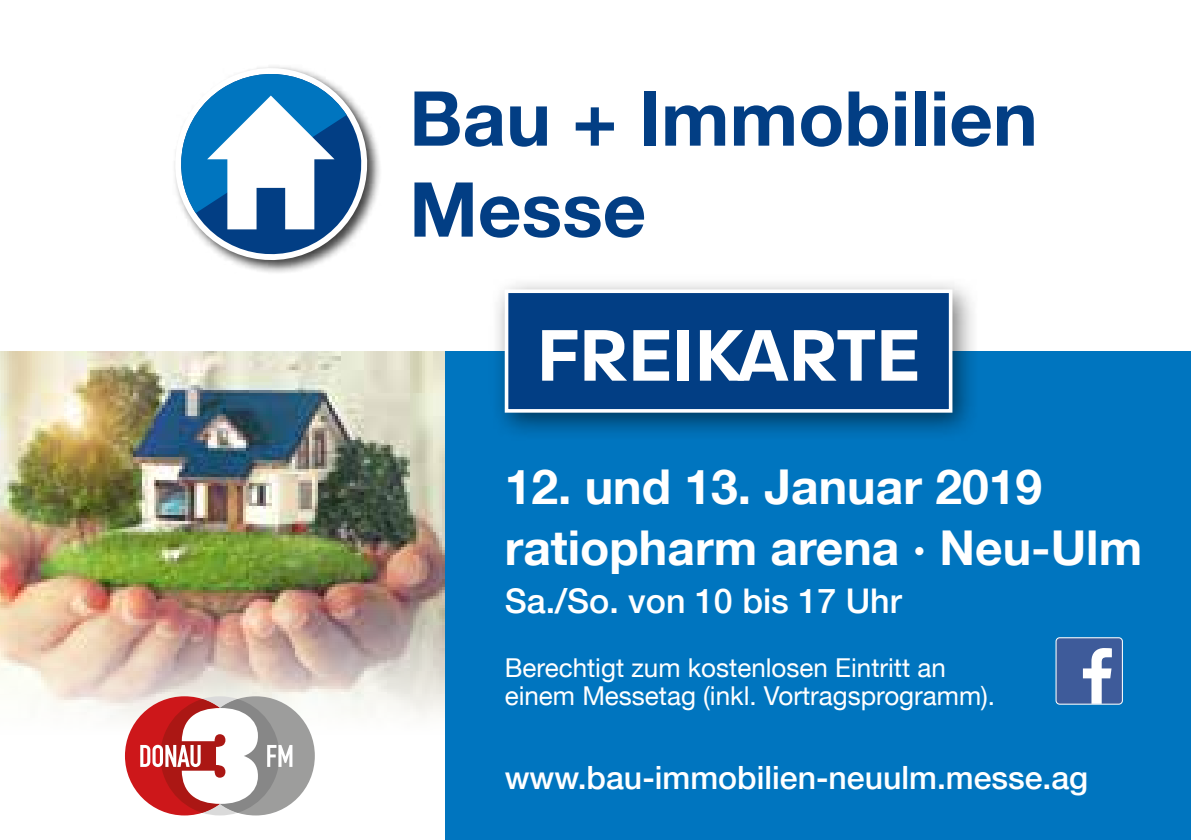
<style>
.page{position:relative;width:1191px;height:840px;background:#fff}
.page>*{position:absolute;margin:0;border:0;box-sizing:border-box;transform-origin:0 0}
.t1{font:600 78.8px "Paralucent";color:#fff}
.t2{font:700 75.6px/90.8px "Helvetica Neue LT";color:#023e84}
.t3{font:700 48px/60px "Helvetica Neue LT";color:#fff}
.t4{font:500 34px "Helvetica Neue LT";color:#fff}
.t5{font:500 32px "Helvetica Neue LT";color:#fff}
.t6{font:26px/28px "Helvetica Neue LT";color:#fff}
</style>
<div class="page">
<img style="left:0;top:351px;width:446px;height:382px">
<div style="left:446px;top:351px;width:745px;height:488px;background:#0075bf"></div>
<div style="left:489px;top:274px;width:491px;height:168px;background:#000;opacity:.51"></div>
<div style="left:506px;top:291px;width:444px;height:119px;background:#023e84"></div>
<div style="left:505px;top:289px;width:447px;height:123px;border:4px solid #fff"></div>
<div style="left:171px;top:64px;width:210px;height:210px;background:#000;opacity:.75"></div>
<svg style="left:171px;top:64px;width:200px;height:210px"></svg>
<svg style="left:171px;top:64px;width:176px;height:165px"></svg>
<div style="left:1056px;top:637px;width:66px;height:66px;background:#3e5b9a;border-radius:4px"></div>
<div style="left:1055px;top:637px;width:68px;height:67px;border:1px solid #fff;border-radius:4px"></div>
<svg style="left:1083px;top:648px;width:28px;height:55px"></svg>
<div style="left:197px;top:696px;width:118px;height:119px;background:#9d9d9c;border-radius:50%"></div>
<div style="left:125px;top:696px;width:119px;height:119px;background:#cd171a;border-radius:50%"></div>
<svg style="left:140px;top:696px;width:152px;height:119px"></svg>
<h2 class="t2" style="left:409px;top:71px;width:630px">Bau + Immobilien<br>Messe</h2>
<h1 class="t1" style="left:537px;top:308px;width:385px">FREIKARTE</h1>
<h3 class="t3" style="left:505px;top:456px;width:639px">12. und 13. Januar 2019 ratiopharm arena · Neu-Ulm</h3>
<h3 class="t4" style="left:505px;top:580px;width:398px">Sa./So. von 10 bis 17 Uhr</h3>
<p class="t6" style="left:505px;top:652px;width:492px">Berechtigt zum kostenlosen Eintritt an einem Messetag (inkl. Vortragsprogramm).</p>
<p class="t5" style="left:505px;top:758px;width:585px">www.bau-immobilien-neuulm.messe.ag</p>
</div>
